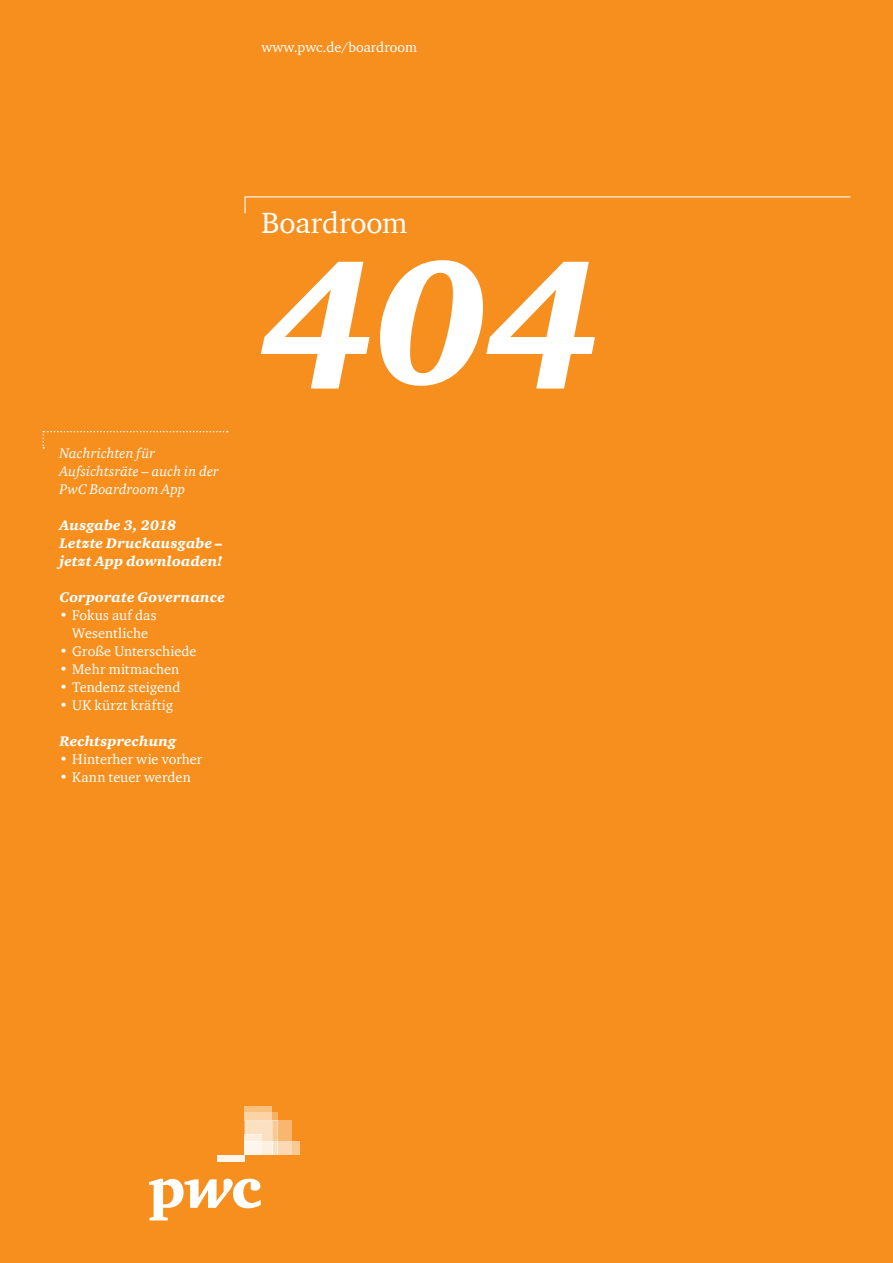
<style>
.page{position:relative;width:893px;height:1263px;background:#f68f1e}
.page>*{position:absolute;margin:0;border:0;box-sizing:border-box;transform-origin:0 0}
.t1{font:italic 900 180px "ITC Charter Com";color:#fff}
.t2{font:30px "ITC Charter Com";letter-spacing:-.005em;color:#fff}
.t3{font:14.25px/18px "ITC Charter Com";letter-spacing:.005em;color:#fff;text-align:center}
.t4{font:italic 900 14.25px/18px "ITC Charter Com";letter-spacing:.01em;color:#fff}
.t5{font:italic 14.25px/18px "ITC Charter Com";letter-spacing:.01em;color:#fff}
</style>
<div class="page">
<svg style="left:244px;top:196px;width:607px;height:18px"></svg>
<svg style="left:43px;top:431px;width:185px;height:18px"></svg>
<svg style="left:245px;top:1120px;width:27px;height:21px"></svg>
<div style="left:217px;top:1155px;width:28px;height:7px;background:#fef5ec"></div>
<svg style="left:149px;top:1179px;width:112px;height:41px"></svg>
<div style="left:245px;top:1141px;width:17px;height:14px;background:#fef5ec"></div>
<div style="left:262px;top:1141px;width:10px;height:14px;background:#fdf0e1"></div>
<div style="left:272px;top:1141px;width:6px;height:14px;background:#fce0c2"></div>
<div style="left:278px;top:1141px;width:14px;height:14px;background:#fcd9b4"></div>
<div style="left:292px;top:1141px;width:7px;height:14px;background:#faca95"></div>
<div style="left:278px;top:1120px;width:14px;height:21px;background:#f9b66e"></div>
<div style="left:272px;top:1120px;width:6px;height:21px;background:#fac892"></div>
<div style="left:245px;top:1134px;width:17px;height:7px;background:#fdeddc"></div>
<div style="left:272px;top:1112px;width:6px;height:8px;background:#f8b163"></div>
<div style="left:245px;top:1112px;width:27px;height:8px;background:#fbd3a6"></div>
<div style="left:245px;top:1106px;width:27px;height:6px;background:#f9c080"></div>
<p class="t3" style="left:261px;top:38px;width:157px">www.pwc.de/boardroom</p>
<p class="t5" style="left:60px;top:444px;width:161px">Nachrichten für<br>Aufsichtsräte – auch in der<br>PwC Boardroom App</p>
<p class="t4" style="left:60px;top:516px;width:164px">Ausgabe 3, 2018<br>Letzte Druckausgabe – jetzt App downloaden!</p>
<p class="t4" style="left:60px;top:588px;width:167px">Corporate Governance</p>
<p class="t3" style="left:60px;top:606px;width:98px">• Fokus auf das<br>Wesentliche</p>
<p class="t3" style="left:60px;top:642px;width:138px">• Große Unterschiede</p>
<p class="t3" style="left:60px;top:660px;width:121px">• Mehr mitmachen</p>
<p class="t3" style="left:60px;top:678px;width:122px">• Tendenz steigend</p>
<p class="t3" style="left:60px;top:696px;width:115px">• UK kürzt kräftig</p>
<p class="t4" style="left:60px;top:732px;width:118px">Rechtsprechung</p>
<p class="t3" style="left:60px;top:750px;width:144px">• Hinterher wie vorher</p>
<p class="t3" style="left:60px;top:768px;width:133px">• Kann teuer werden</p>
<h2 class="t2" style="left:261px;top:205px;width:147px">Boardroom</h2>
<h1 class="t1" style="left:261px;top:212px;width:342px">404</h1>
</div>
